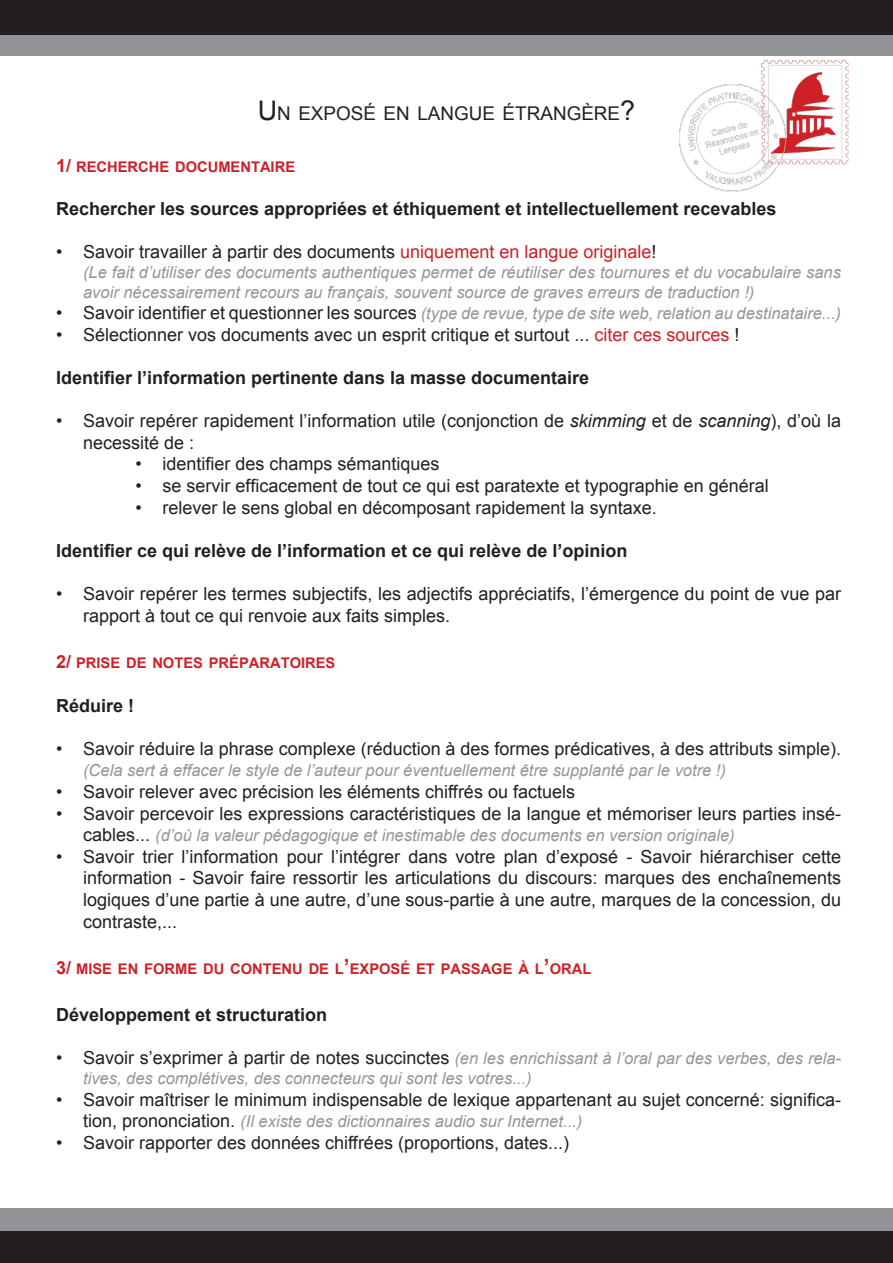
<style>
.page{position:relative;width:893px;height:1263px;background:#fff}
.page>*{position:absolute;margin:0;border:0;box-sizing:border-box;transform-origin:0 0}
.t1{font:18.9px "Arial";color:#231f20}
.t2{font:18px/21.6px "Arial";color:#231f20}
.t3{font:700 18px "Arial";color:#231f20}
.t4{font:italic 16.5px/19.8px "Arial";color:#92969a}
.t5{font:700 14.7px "Arial";color:#cd2027}
.s1{font-size:27px}
.s2{font-size:18px}
.s3{color:#cd2027}
.s4{font-style:normal;font-size:18px;color:#231f20}
.s5{font-style:italic}
.s6{font-size:21px}
</style>
<div class="page">
<div style="left:0;top:1209px;width:893px;height:54px;background:#919396"></div>
<div style="left:0;top:1232px;width:893px;height:31px;background:#231f20"></div>
<div style="left:0;top:0;width:893px;height:55px;background:#919396"></div>
<div style="left:0;top:0;width:893px;height:34px;background:#231f20"></div>
<img style="left:668px;top:55px;width:198px;height:137px">
<p class="t1" style="left:258px;top:101px;width:379px"><span class="s1">U</span>N EXPOSÉ EN LANGUE ÉTRANGÈRE<span class="s1">?</span></p>
<p class="t5" style="left:56px;top:157px;width:240px"><span class="s2">1/</span> RECHERCHE DOCUMENTAIRE</p>
<p class="t3" style="left:56px;top:197px;width:722px">Rechercher les sources appropriées et éthiquement et intellectuellement recevables</p>
<p class="t2" style="left:56px;top:241px;width:602px">• Savoir travailler à partir des documents <span class="s3">uniquement en langue originale</span>!</p>
<p class="t4" style="left:83px;top:262px;width:759px">(Le fait d’utiliser des documents authentiques permet de réutiliser des tournures et du vocabulaire sans avoir nécessairement recours au français, souvent source de graves erreurs de traduction !)</p>
<p class="t4" style="left:56px;top:304px;width:786px"><span class="s4">• Savoir identifier et questionner les sources</span> (type de revue, type de site web, relation au destinataire...)</p>
<p class="t2" style="left:56px;top:324px;width:685px">• Sélectionner vos documents avec un esprit critique et surtout ... <span class="s3">citer ces sources</span> !</p>
<p class="t3" style="left:56px;top:366px;width:535px">Identifier l’information pertinente dans la masse documentaire</p>
<p class="t2" style="left:83px;top:410px;width:759px;text-indent:-27px">• Savoir repérer rapidement l’information utile (conjonction de <span class="s5">skimming</span> et de <span class="s5">scanning</span>), d’où la necessité de :</p>
<p class="t2" style="left:135px;top:453px;width:306px">• identifier des champs sémantiques</p>
<p class="t2" style="left:135px;top:475px;width:635px">• se servir efficacement de tout ce qui est paratexte et typographie en général</p>
<p class="t2" style="left:135px;top:497px;width:523px">• relever le sens global en décomposant rapidement la syntaxe.</p>
<p class="t3" style="left:56px;top:539px;width:573px">Identifier ce qui relève de l’information et ce qui relève de l’opinion</p>
<p class="t2" style="left:83px;top:583px;width:759px;text-indent:-27px">• Savoir repérer les termes subjectifs, les adjectifs appréciatifs, l’émergence du point de vue par rapport à tout ce qui renvoie aux faits simples.</p>
<p class="t5" style="left:56px;top:654px;width:281px"><span class="s2">2/</span> PRISE DE NOTES PRÉPARATOIRES</p>
<p class="t3" style="left:56px;top:693px;width:80px">Réduire !</p>
<p class="t2" style="left:56px;top:738px;width:786px">• Savoir réduire la phrase complexe (réduction à des formes prédicatives, à des attributs simple).</p>
<p class="t4" style="left:83px;top:761px;width:644px">(Cela sert à effacer le style de l’auteur pour éventuellement être supplanté par le votre !)</p>
<p class="t2" style="left:56px;top:781px;width:520px">• Savoir relever avec précision les éléments chiffrés ou factuels</p>
<p class="t2" style="left:56px;top:803px;width:786px">• Savoir percevoir les expressions caractéristiques de la langue et mémoriser leurs parties insé-</p>
<p class="t4" style="left:83px;top:826px;width:653px"><span class="s4">cables...</span> (d’où la valeur pédagogique et inestimable des documents en version originale)</p>
<p class="t2" style="left:83px;top:846px;width:759px;text-align:justify;text-indent:-27px">• Savoir trier l’information pour l’intégrer dans votre plan d’exposé - Savoir hiérarchiser cette information - Savoir faire ressortir les articulations du discours: marques des enchaînements logiques d’une partie à une autre, d’une sous-partie à une autre, marques de la concession, du contraste,...</p>
<p class="t5" style="left:56px;top:960px;width:537px"><span class="s2">3/</span> MISE EN FORME DU CONTENU DE L<span class="s6">’</span>EXPOSÉ ET PASSAGE À L<span class="s6">’</span>ORAL</p>
<p class="t3" style="left:56px;top:1003px;width:273px">Développement et structuration</p>
<p class="t4" style="left:83px;top:1049px;width:759px;text-indent:-27px"><span class="s4">• Savoir s’exprimer à partir de notes succinctes</span> (en les enrichissant à l’oral par des verbes, des rela&shy;tives, des complétives, des connecteurs qui sont les votres...)</p>
<p class="t2" style="left:56px;top:1089px;width:786px">• Savoir maîtriser le minimum indispensable de lexique appartenant au sujet concerné: significa-</p>
<p class="t4" style="left:83px;top:1112px;width:501px"><span class="s4">tion, prononciation.</span> (Il existe des dictionnaires audio sur Internet...)</p>
<p class="t2" style="left:56px;top:1132px;width:514px">• Savoir rapporter des données chiffrées (proportions, dates...)</p>
</div>
